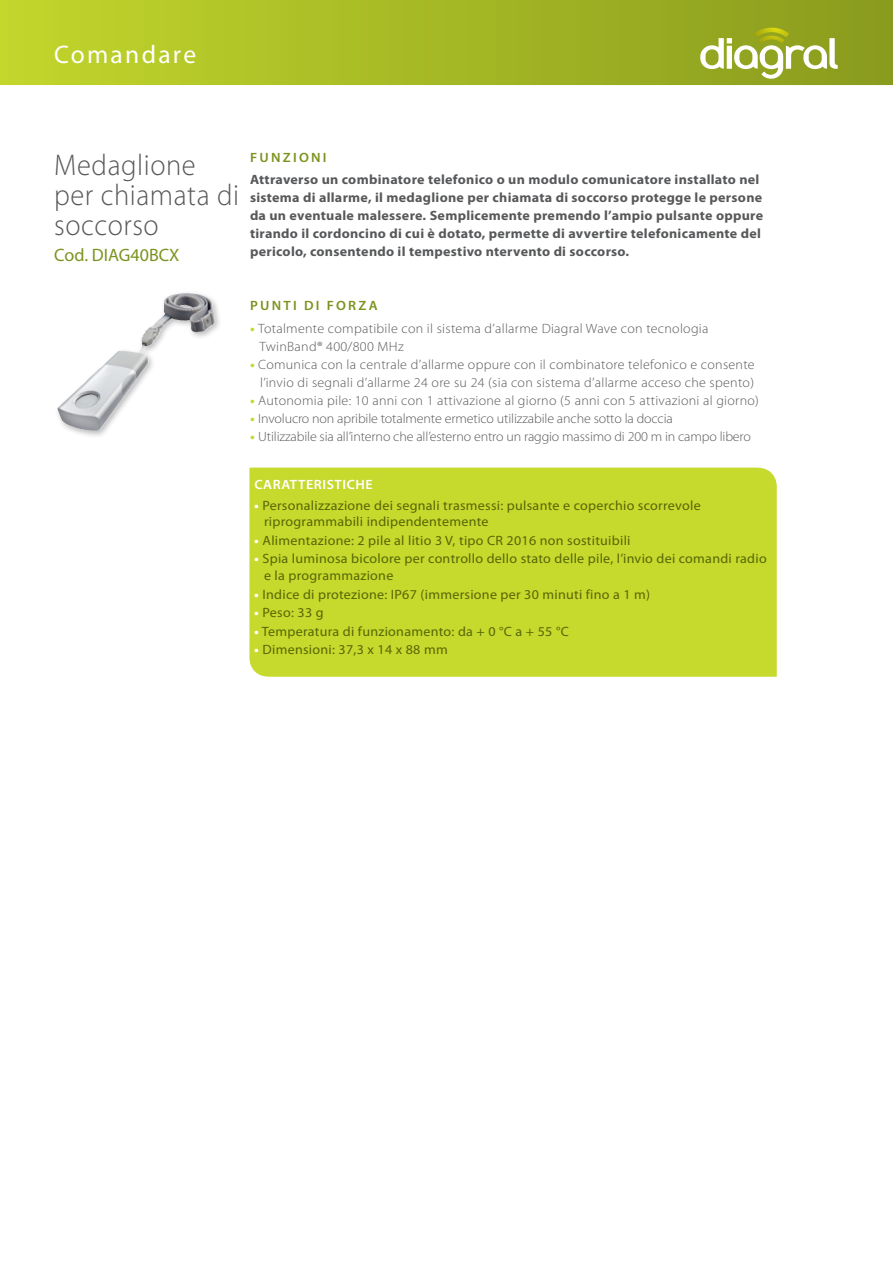
<style>
.page{position:relative;width:893px;height:1263px;background:#fff}
.page>*{position:absolute;margin:0;border:0;box-sizing:border-box;transform-origin:0 0}
.t1{font:300 30px/30.2px "Myriad Pro";letter-spacing:.02em;color:#57585a;scale:.95 1}
.t2{font:25.5px "Myriad Pro";letter-spacing:.09em;color:#fff}
.t3{font:18px "Myriad Pro";color:#7c931f}
.t4{font:13.5px/16.5px "Myriad Pro";letter-spacing:.02em;color:#576606;scale:1.04 1}
.t5{font:700 13.5px/18px "Myriad Pro";letter-spacing:.02em;color:#57585a;scale:1.04 1}
.t6{font:300 13.5px/18px "Myriad Pro";letter-spacing:.02em;color:#57585a;scale:1.04 1}
.t7{font:300 13.5px "Myriad Pro";letter-spacing:-.01em;color:#57585a;scale:1.04 1}
.t8{font:600 13.5px "Myriad Pro";letter-spacing:.16em;color:#7c931f;scale:1.04 1}
.t9{font:600 13.5px "Myriad Pro";letter-spacing:.04em;color:#fff;scale:1.04 1}
.s1{font-weight:700;color:#c6d92d}
.s2{font-weight:700;color:#fff}
</style>
<div class="page">
<svg style="left:0;top:0;width:893px;height:85px;background:#a7ba25"></svg>
<svg style="left:700px;top:28px;width:138px;height:51px"></svg>
<div style="left:54px;top:290px;width:169px;height:148px;background:#231f20;opacity:.3"></div>
<img style="left:57px;top:293px;width:127px;height:138px">
<div style="left:249px;top:468px;width:528px;height:209px;background:#c6d92d"></div>
<h2 class="t2" style="left:54px;top:39px;width:144px">Comandare</h2>
<h1 class="t1" style="left:54px;top:149px;width:196px">Medaglione per chiamata di soccorso</h1>
<h3 class="t3" style="left:54px;top:243px;width:127px">Cod. DIAG40BCX</h3>
<p class="t8" style="left:250px;top:149px;width:75px">FUNZIONI</p>
<p class="t5" style="left:250px;top:170px;width:495px">Attraverso un combinatore telefonico o un modulo comunicatore installato nel sistema di allarme, il medaglione per chiamata di soccorso protegge le persone da un eventuale malessere. Semplicemente premendo l’ampio pulsante oppure tirando il cordoncino di cui è dotato, permette di avvertire telefonicamente del pericolo, consentendo il tempestivo ntervento di soccorso.</p>
<p class="t8" style="left:250px;top:297px;width:124px">PUNTI DI FORZA</p>
<p class="t6" style="left:259px;top:319px;width:433px;text-indent:-9px"><span class="s1">•</span> Totalmente compatibile con il sistema d’allarme Diagral Wave con tecnologia<br>TwinBand® 400/800 MHz</p>
<p class="t6" style="left:250px;top:355px;width:487px;text-align:right"><span class="s1">•</span> Comunica con la centrale d’allarme oppure con il combinatore telefonico e consente l’invio di segnali d’allarme 24 ore su 24 (sia con sistema d’allarme acceso che spento)</p>
<p class="t6" style="left:250px;top:391px;width:491px"><span class="s1">•</span> Autonomia pile: 10 anni con 1 attivazione al giorno (5 anni con 5 attivazioni al giorno)</p>
<p class="t7" style="left:250px;top:410px;width:408px"><span class="s1">•</span> Involucro non apribile totalmente ermetico utilizzabile anche sotto la doccia</p>
<p class="t7" style="left:250px;top:428px;width:483px"><span class="s1">•</span> Utilizzabile sia all’interno che all’esterno entro un raggio massimo di 200 m in campo libero</p>
<p class="t9" style="left:254px;top:476px;width:115px">CARATTERISTICHE</p>
<p class="t4" style="left:264px;top:497px;width:421px;text-indent:-10px"><span class="s2">•</span> Personalizzazione dei segnali trasmessi: pulsante e coperchio scorrevole riprogrammabili indipendentemente</p>
<p class="t4" style="left:254px;top:532px;width:363px"><span class="s2">•</span> Alimentazione: 2 pile al litio 3 V, tipo CR 2016 non sostituibili</p>
<p class="t4" style="left:264px;top:550px;width:485px;text-indent:-10px"><span class="s2">•</span> Spia luminosa bicolore per controllo dello stato delle pile, l’invio dei comandi radio e la programmazione</p>
<p class="t4" style="left:254px;top:585px;width:382px"><span class="s2">•</span> Indice di protezione: IP67 (immersione per 30 minuti fino a 1 m)</p>
<p class="t4" style="left:254px;top:604px;width:68px"><span class="s2">•</span> Peso: 33 g</p>
<p class="t4" style="left:254px;top:623px;width:304px"><span class="s2">•</span> Temperatura di funzionamento: da + 0 °C a + 55 °C</p>
<p class="t4" style="left:254px;top:641px;width:188px"><span class="s2">•</span> Dimensioni: 37,3 x 14 x 88 mm</p>
</div>
